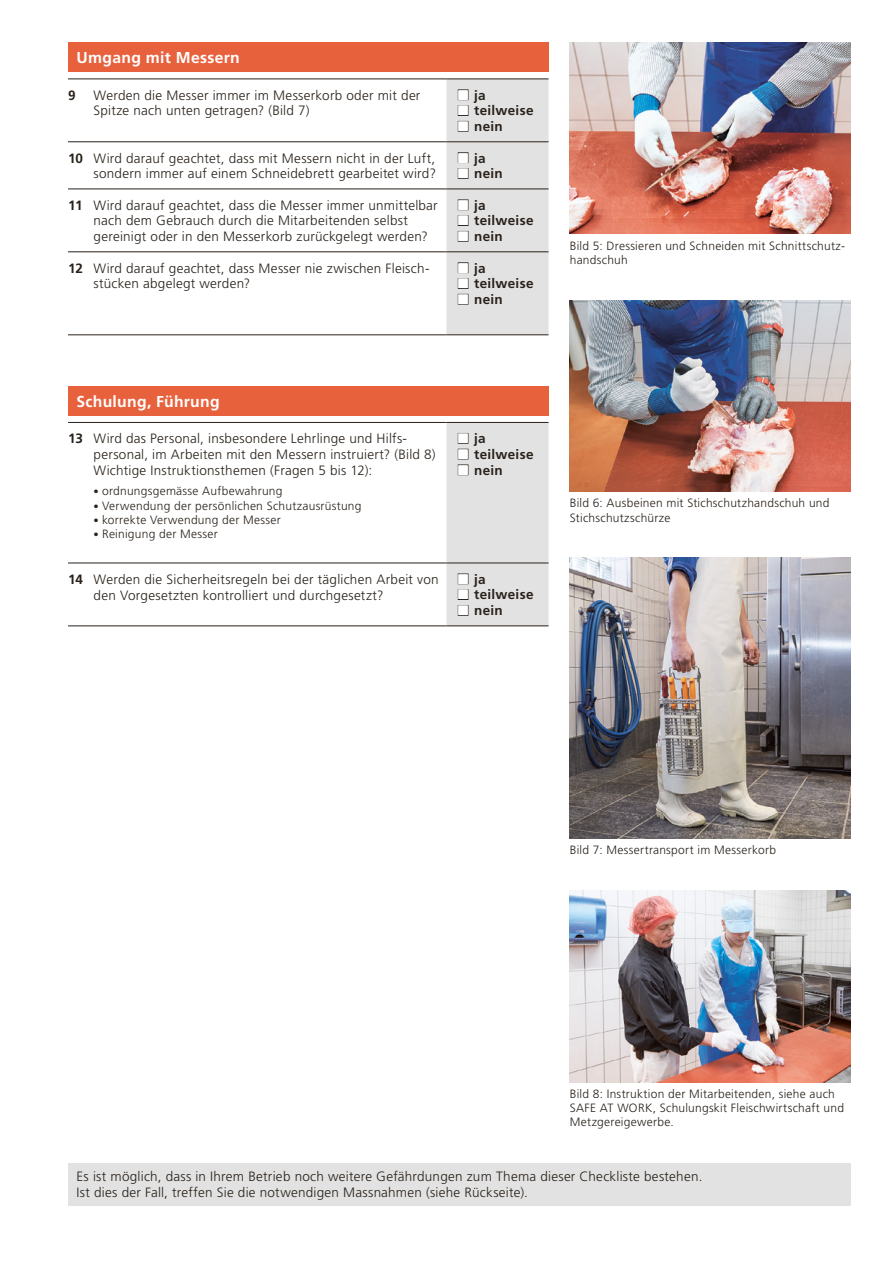
<style>
.page{position:relative;width:893px;height:1263px;background:#fff}
.page>*{position:absolute;margin:0;border:0;box-sizing:border-box;transform-origin:0 0}
.t1{font:700 15.75px "Frutiger LT Std";letter-spacing:.015em;color:#fff}
.t2{font:300 13.5px/15.8px "Frutiger LT Std";letter-spacing:.02em;color:#29211a}
.t3{font:700 13.5px/15.8px "Frutiger LT Std";letter-spacing:.025em;color:#29211a}
.t4{font:300 12px/14.2px "Frutiger LT Std";letter-spacing:.02em;color:#29211a}
.s1{font-weight:700}
.s2{font-size:10.5px}
</style>
<div class="page">
<div style="left:68px;top:1163px;width:782px;height:42px;background:#e2e2e2"></div>
<img style="left:570px;top:43px;width:280px;height:191px">
<img style="left:570px;top:300px;width:280px;height:192px">
<img style="left:570px;top:558px;width:280px;height:281px">
<img style="left:570px;top:891px;width:280px;height:191px">
<div style="left:68px;top:43px;width:481px;height:29px;background:#e8613d"></div>
<hr style="left:68px;top:142px;width:378px;height:1px;background:#29211a">
<hr style="left:68px;top:189px;width:378px;height:1px;background:#29211a">
<hr style="left:68px;top:252px;width:378px;height:1px;background:#29211a">
<hr style="left:68px;top:79px;width:378px;height:1px;background:#29211a">
<hr style="left:68px;top:335px;width:378px;height:1px;background:#29211a">
<hr style="left:446px;top:335px;width:103px;height:1px;background:#29211a">
<div style="left:68px;top:386px;width:481px;height:30px;background:#e8613d"></div>
<hr style="left:68px;top:563px;width:378px;height:1px;background:#29211a">
<hr style="left:68px;top:626px;width:378px;height:1px;background:#29211a">
<hr style="left:446px;top:626px;width:103px;height:1px;background:#29211a">
<hr style="left:68px;top:422px;width:378px;height:1px;background:#29211a">
<div style="left:446px;top:79px;width:103px;height:256px;background:#e2e2e2"></div>
<div style="left:446px;top:422px;width:103px;height:204px;background:#e2e2e2"></div>
<p class="t1" style="left:77px;top:49px;width:165px">Umgang mit Messern</p>
<p class="t3" style="left:68px;top:87px;width:9px">9</p>
<p class="t2" style="left:94px;top:87px;width:328px">Werden die Messer immer im Messerkorb oder mit der<br>Spitze nach unten getragen? (Bild 7)</p>
<p class="t3" style="left:474px;top:87px;width:61px">ja teilweise nein</p>
<p class="t2" style="left:68px;top:150px;width:370px;text-align:right"><span class="s1">10</span> Wird darauf geachtet, dass mit Messern nicht in der Luft, sondern immer auf einem Schneidebrett gearbeitet wird?</p>
<p class="t3" style="left:474px;top:150px;width:30px">ja nein</p>
<p class="t2" style="left:94px;top:197px;width:346px;text-indent:-26px"><span class="s1">11</span> Wird darauf geachtet, dass die Messer immer unmittelbar nach dem Gebrauch durch die Mitarbeitenden selbst gereinigt oder in den Messerkorb zurückgelegt werden?</p>
<p class="t3" style="left:474px;top:197px;width:61px">ja teilweise nein</p>
<p class="t2" style="left:94px;top:260px;width:337px;text-indent:-26px"><span class="s1">12</span> Wird darauf geachtet, dass Messer nie zwischen Fleisch&shy;stücken abgelegt werden?</p>
<p class="t3" style="left:474px;top:260px;width:61px">ja teilweise nein</p>
<p class="t1" style="left:77px;top:392px;width:145px">Schulung, Führung</p>
<p class="t2" style="left:94px;top:431px;width:344px;text-indent:-26px"><span class="s1">13</span> Wird das Personal, insbesondere Lehrlinge und Hilfs&shy;personal, im Arbeiten mit den Messern instruiert? (Bild 8)<br>Wichtige Instruktionsthemen (Fragen 5 bis 12):</p>
<p class="t4" style="left:94px;top:484px;width:190px"><span class="s2">•</span> ordnungsgemässe Aufbewahrung</p>
<p class="t4" style="left:94px;top:498px;width:269px"><span class="s2">•</span> Verwendung der persönlichen Schutzausrüstung</p>
<p class="t4" style="left:94px;top:513px;width:189px"><span class="s2">•</span> korrekte Verwendung der Messer</p>
<p class="t4" style="left:94px;top:527px;width:126px"><span class="s2">•</span> Reinigung der Messer</p>
<p class="t3" style="left:474px;top:431px;width:61px">ja teilweise nein</p>
<p class="t2" style="left:94px;top:571px;width:347px;text-indent:-26px"><span class="s1">14</span> Werden die Sicherheitsregeln bei der täglichen Arbeit von den Vorgesetzten kontrolliert und durchgesetzt?</p>
<p class="t3" style="left:474px;top:571px;width:61px">ja teilweise nein</p>
<p class="t4" style="left:570px;top:238px;width:277px">Bild 5: Dressieren und Schneiden mit Schnittschutz&shy;handschuh</p>
<p class="t4" style="left:570px;top:496px;width:261px">Bild 6: Ausbeinen mit Stichschutzhandschuh und<br>Stichschutzschürze</p>
<p class="t4" style="left:570px;top:843px;width:208px">Bild 7: Messertransport im Messerkorb</p>
<p class="t4" style="left:570px;top:1087px;width:276px">Bild 8: Instruktion der Mitarbeitenden, siehe auch<br>SAFE AT WORK, Schulungskit Fleischwirtschaft und<br>Metzgereigewerbe.</p>
<p class="t2" style="left:77px;top:1169px;width:627px">Es ist möglich, dass in Ihrem Betrieb noch weitere Gefährdungen zum Thema dieser Checkliste bestehen.<br>Ist dies der Fall, treffen Sie die notwendigen Massnahmen (siehe Rückseite).</p>
</div>
